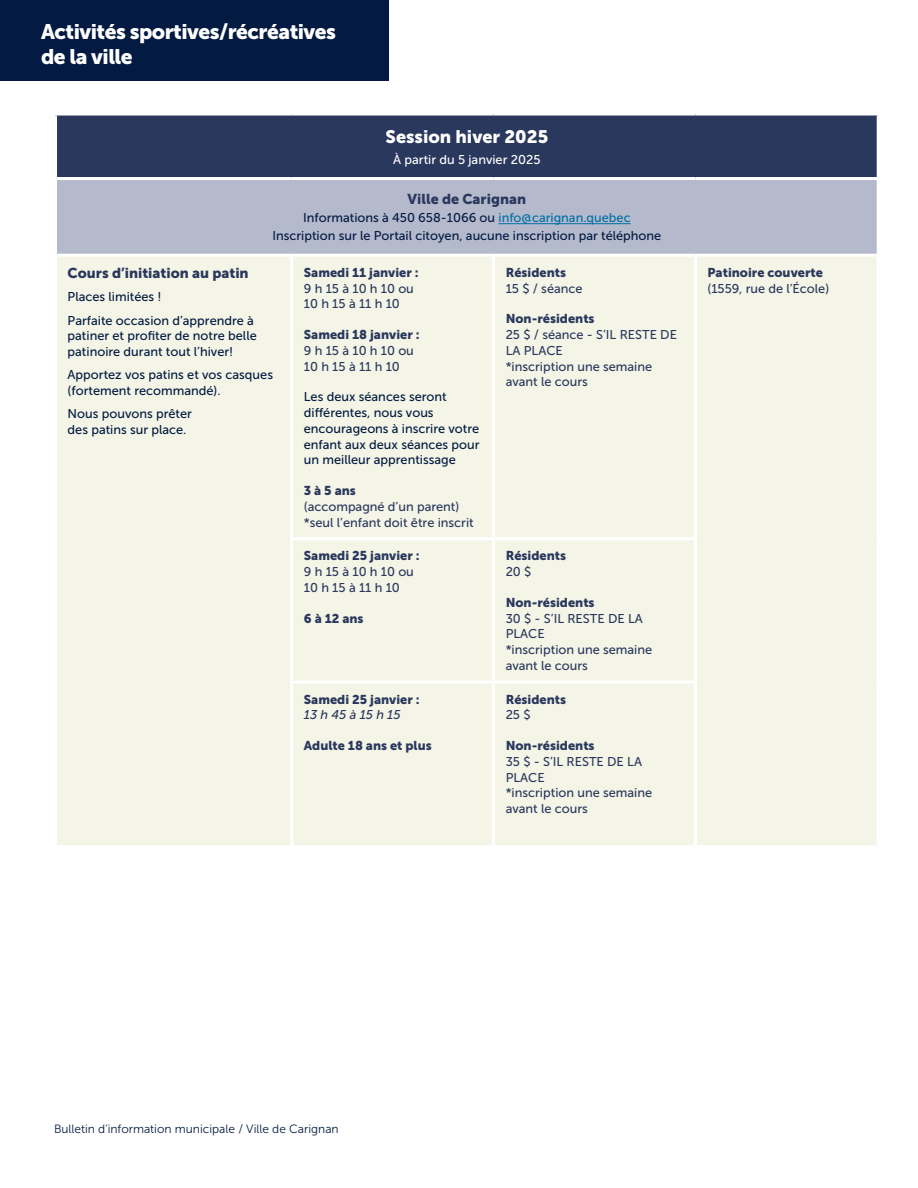
<style>
.page{position:relative;width:918px;height:1188px;background:#fff}
.page>*{position:absolute;margin:0;border:0;box-sizing:border-box;transform-origin:0 0}
.t1{font:21px/25.5px "Museo Sans 900";letter-spacing:-.025em;color:#fff}
.t2{font:18px "Museo Sans 900";color:#fff}
.t3{font:14.25px "Museo Sans 900";color:#2a385d}
.t4{font:12.75px/15.8px "Museo Sans 500";color:#031b42}
.t5{font:12.75px/15.8px "Museo Sans 500";color:#2a385d}
.t6{font:12.75px "Museo Sans 900";color:#2a385d}
.t7{font:12.75px "Museo Sans 500";color:#fff}
.t8{font:italic 12.75px "Museo Sans 500";color:#2a385d}
.t9{font:12px "Museo Sans 300";color:#031b42}
.s1{color:#0070a3}
</style>
<div class="page">
<div style="left:0;top:0;width:389px;height:81px;background:#031b42"></div>
<div style="left:56px;top:114px;width:822px;height:65px;background:#2a385d"></div>
<div style="left:56px;top:179px;width:822px;height:76px;background:#b5b9cc"></div>
<div style="left:57px;top:257px;width:820px;height:588px;background:#f4f5e6"></div>
<hr style="left:54px;top:116px;width:3px;height:61px;background:#fff">
<hr style="left:54px;top:177px;width:238px;height:3px;background:#fff">
<hr style="left:54px;top:180px;width:3px;height:74px;background:#fff">
<hr style="left:292px;top:177px;width:202px;height:3px;background:#fff">
<hr style="left:494px;top:177px;width:201px;height:3px;background:#fff">
<hr style="left:695px;top:177px;width:185px;height:3px;background:#fff">
<hr style="left:54px;top:254px;width:238px;height:3px;background:#fff">
<hr style="left:292px;top:254px;width:202px;height:3px;background:#fff">
<hr style="left:290px;top:257px;width:3px;height:280px;background:#fff">
<hr style="left:494px;top:254px;width:201px;height:3px;background:#fff">
<hr style="left:492px;top:257px;width:3px;height:280px;background:#fff">
<hr style="left:695px;top:254px;width:185px;height:3px;background:#fff">
<hr style="left:290px;top:537px;width:204px;height:3px;background:#fff">
<hr style="left:290px;top:540px;width:3px;height:141px;background:#fff">
<hr style="left:494px;top:537px;width:203px;height:3px;background:#fff">
<hr style="left:492px;top:540px;width:3px;height:141px;background:#fff">
<hr style="left:290px;top:681px;width:204px;height:3px;background:#fff">
<hr style="left:290px;top:684px;width:3px;height:161px;background:#fff">
<hr style="left:494px;top:681px;width:203px;height:3px;background:#fff">
<hr style="left:492px;top:684px;width:3px;height:161px;background:#fff">
<hr style="left:54px;top:113px;width:238px;height:3px;background:#fff">
<hr style="left:292px;top:113px;width:202px;height:3px;background:#fff">
<hr style="left:494px;top:113px;width:201px;height:3px;background:#fff">
<hr style="left:695px;top:113px;width:185px;height:3px;background:#fff">
<hr style="left:877px;top:116px;width:3px;height:61px;background:#fff">
<hr style="left:877px;top:180px;width:3px;height:74px;background:#fff">
<hr style="left:694px;top:257px;width:3px;height:280px;background:#fff">
<hr style="left:694px;top:540px;width:3px;height:141px;background:#fff">
<hr style="left:694px;top:684px;width:3px;height:161px;background:#fff">
<hr style="left:499px;top:223px;width:132px;height:1px;background:#0070a3">
<h1 class="t1" style="left:41px;top:19px;width:297px">Activités sportives/récréatives de la ville</h1>
<h2 class="t2" style="left:386px;top:126px;width:164px">Session hiver 2025</h2>
<p class="t7" style="left:393px;top:152px;width:149px">À partir du 5 janvier 2025</p>
<p class="t3" style="left:408px;top:191px;width:120px">Ville de Carignan</p>
<p class="t4" style="left:272px;top:209px;width:390px;line-height:18px;text-align:center">Informations à 450 658-1066 ou <span class="s1">info@carignan.quebec<br></span>Inscription sur le Portail citoyen, aucune inscription par téléphone</p>
<p class="t3" style="left:68px;top:265px;width:183px">Cours d’initiation au patin</p>
<p class="t4" style="left:68px;top:285px;width:188px;line-height:23.2px">Places limitées !<br>Parfaite occasion d’apprendre à</p>
<p class="t4" style="left:68px;top:328px;width:191px">patiner et profiter de notre belle patinoire durant tout l’hiver!</p>
<p class="t4" style="left:68px;top:367px;width:207px">Apportez vos patins et vos casques (fortement recommandé).</p>
<p class="t4" style="left:68px;top:406px;width:126px">Nous pouvons prêter des patins sur place.</p>
<p class="t6" style="left:304px;top:265px;width:116px">Samedi 11 janvier :</p>
<p class="t5" style="left:304px;top:280px;width:112px">9 h 15 à 10 h 10 ou<br>10 h 15 à 11 h 10</p>
<p class="t6" style="left:304px;top:327px;width:117px">Samedi 18 janvier :</p>
<p class="t5" style="left:304px;top:343px;width:112px">9 h 15 à 10 h 10 ou<br>10 h 15 à 11 h 10</p>
<p class="t4" style="left:304px;top:389px;width:177px">Les deux séances seront différentes, nous vous encourageons à inscrire votre enfant aux deux séances pour un meilleur apprentissage</p>
<p class="t6" style="left:304px;top:483px;width:54px">3 à 5 ans</p>
<p class="t5" style="left:304px;top:499px;width:171px">(accompagné d’un parent) *seul l’enfant doit être inscrit</p>
<p class="t6" style="left:304px;top:549px;width:117px">Samedi 25 janvier :</p>
<p class="t5" style="left:304px;top:564px;width:112px">9 h 15 à 10 h 10 ou<br>10 h 15 à 11 h 10</p>
<p class="t6" style="left:304px;top:611px;width:61px">6 à 12 ans</p>
<p class="t6" style="left:304px;top:692px;width:117px">Samedi 25 janvier :</p>
<p class="t8" style="left:304px;top:708px;width:98px">13 h 45 à 15 h 15</p>
<p class="t6" style="left:304px;top:738px;width:129px">Adulte 18 ans et plus</p>
<p class="t6" style="left:506px;top:265px;width:62px">Résidents</p>
<p class="t5" style="left:506px;top:280px;width:78px">15 $ / séance</p>
<p class="t6" style="left:506px;top:312px;width:90px">Non-résidents</p>
<p class="t5" style="left:506px;top:327px;width:173px">25 $ / séance - S’IL RESTE DE<br>LA PLACE<br>*inscription une semaine avant le cours</p>
<p class="t6" style="left:506px;top:549px;width:62px">Résidents</p>
<p class="t5" style="left:506px;top:564px;width:27px">20 $</p>
<p class="t6" style="left:506px;top:595px;width:90px">Non-résidents</p>
<p class="t5" style="left:506px;top:610px;width:148px">30 $ - S’IL RESTE DE LA<br>PLACE<br>*inscription une semaine avant le cours</p>
<p class="t6" style="left:506px;top:692px;width:62px">Résidents</p>
<p class="t5" style="left:506px;top:707px;width:26px">25 $</p>
<p class="t6" style="left:506px;top:738px;width:90px">Non-résidents</p>
<p class="t5" style="left:506px;top:754px;width:148px">35 $ - S’IL RESTE DE LA<br>PLACE<br>*inscription une semaine avant le cours</p>
<p class="t6" style="left:708px;top:265px;width:117px">Patinoire couverte</p>
<p class="t5" style="left:708px;top:280px;width:123px">(1559, rue de l’École)</p>
<p class="t9" style="left:54px;top:1123px;width:286px">Bulletin d'information municipale / Ville de Carignan</p>
</div>
